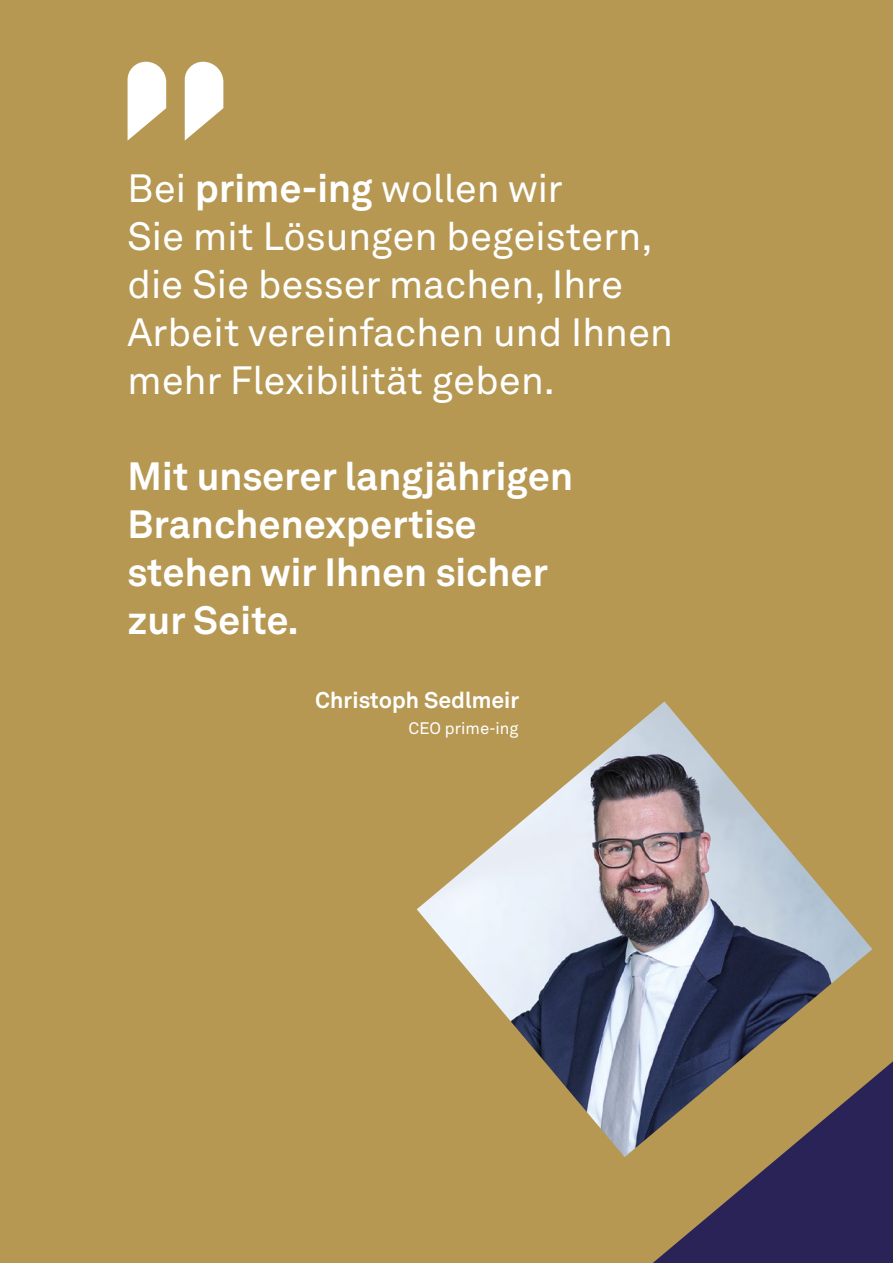
<style>
.page{position:relative;width:893px;height:1263px;background:#b69853}
.page>*{position:absolute;margin:0;border:0;box-sizing:border-box;transform-origin:0 0}
.t1{font:39px/48px "Akkurat LL";color:#fff}
.t2{font:700 39px/48px "Akkurat LL";color:#fff}
.t3{font:700 22.5px "Akkurat LL";color:#fff}
.t4{font:16.5px "Akkurat LL";color:#fff}
.s1{font-weight:700}
</style>
<div class="page">
<svg style="left:128px;top:62px;width:95px;height:79px"></svg>
<img style="left:417px;top:701px;width:455px;height:456px">
<svg style="left:653px;top:1061px;width:240px;height:202px"></svg>
<p class="t1" style="left:128px;top:162px;width:547px">Bei <span class="s1">prime-ing</span> wollen wir<br>Sie mit Lösungen begeistern, die Sie besser machen, Ihre<br>Arbeit vereinfachen und Ihnen mehr Flexibilität geben.</p>
<p class="t2" style="left:128px;top:450px;width:447px">Mit unserer langjährigen<br>Branchenexpertise stehen wir Ihnen sicher zur Seite.</p>
<p class="t3" style="left:315px;top:683px;width:205px">Christoph Sedlmeir</p>
<p class="t4" style="left:409px;top:715px;width:112px">CEO prime-ing</p>
</div>
